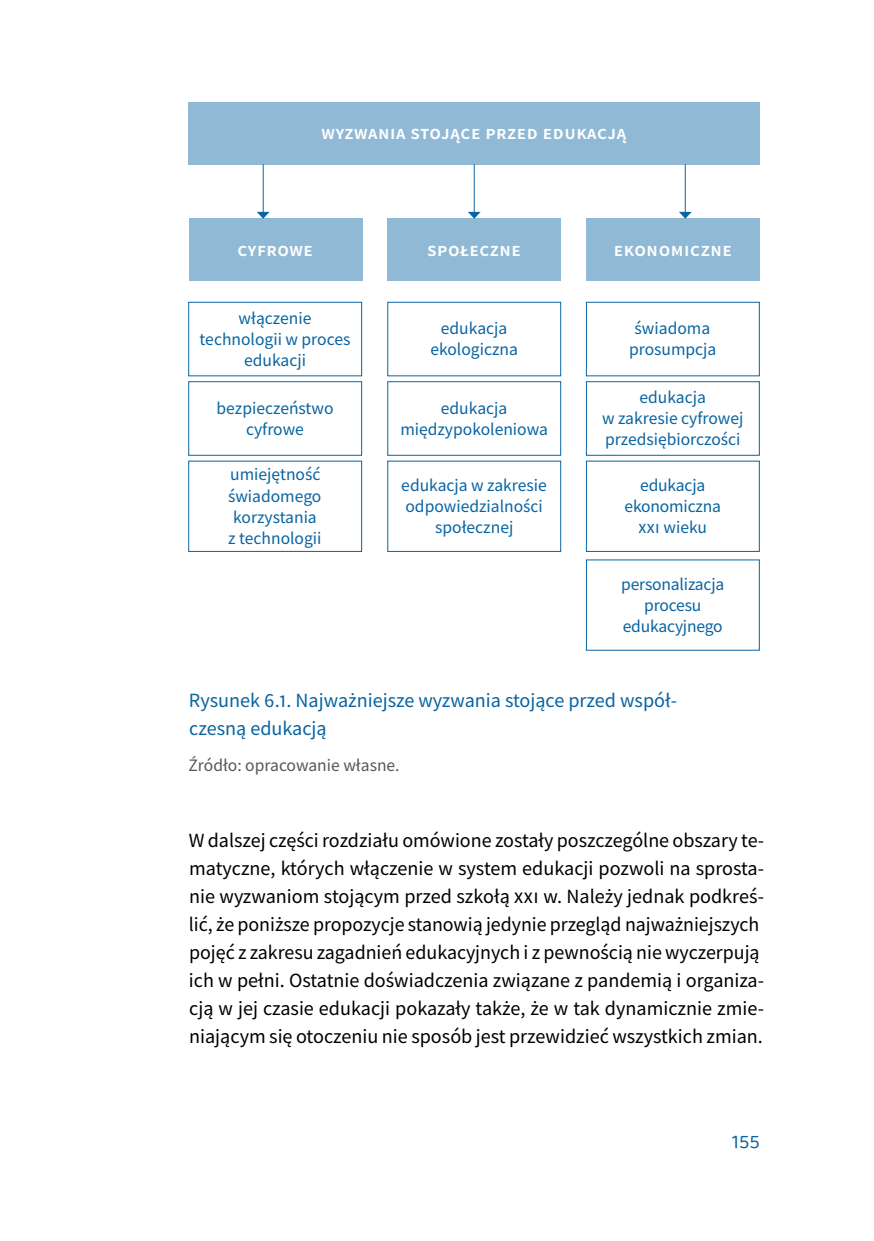
<style>
.page{position:relative;width:874px;height:1241px;background:#fff}
.page>*{position:absolute;margin:0;border:0;box-sizing:border-box;transform-origin:0 0}
.t1{font:20.12px/28px "Source Sans Pro";color:#000}
.t2{font:20.12px/28px "Source Sans Pro";color:#0964a2}
.t3{font:600 19.25px "Source Sans Pro";letter-spacing:.03em;color:#fff}
.t4{font:19.25px "Baloo 2";color:#0964a2}
.t5{font:17.5px/21px "Source Sans Pro";color:#0964a2;text-align:center}
.t6{font:17.5px "Source Sans Pro";color:#575756}
</style>
<div class="page">
<div style="left:189px;top:102px;width:570px;height:62px;background:#90b9d5"></div>
<div style="left:387px;top:219px;width:174px;height:62px;background:#90b9d5"></div>
<div style="left:585px;top:219px;width:174px;height:62px;background:#90b9d5"></div>
<div style="left:189px;top:219px;width:173px;height:62px;background:#90b9d5"></div>
<div style="left:188px;top:302px;width:174px;height:74px;border:1px solid #0964a2"></div>
<div style="left:387px;top:302px;width:174px;height:74px;border:1px solid #0964a2"></div>
<div style="left:585px;top:302px;width:174px;height:74px;border:1px solid #0964a2"></div>
<div style="left:188px;top:381px;width:174px;height:74px;border:1px solid #0964a2"></div>
<div style="left:387px;top:381px;width:174px;height:74px;border:1px solid #0964a2"></div>
<div style="left:585px;top:381px;width:174px;height:74px;border:1px solid #0964a2"></div>
<div style="left:188px;top:460px;width:174px;height:91px;border:1px solid #0964a2"></div>
<hr style="left:262px;top:164px;width:1px;height:49px;background:#0964a2">
<svg style="left:257px;top:212px;width:12px;height:7px"></svg>
<hr style="left:684px;top:164px;width:1px;height:49px;background:#0964a2">
<svg style="left:678px;top:212px;width:13px;height:7px"></svg>
<hr style="left:473px;top:164px;width:1px;height:49px;background:#0964a2">
<svg style="left:467px;top:212px;width:13px;height:7px"></svg>
<p class="t3" style="left:321px;top:120px;width:306px">wyzwania stojące przed edu kacją</p>
<p class="t3" style="left:237px;top:237px;width:77px">cyfrowe</p>
<p class="t3" style="left:427px;top:237px;width:95px">społeczne</p>
<p class="t3" style="left:613px;top:237px;width:119px">ekonomiczne</p>
<p class="t5" style="left:199px;top:307px;width:152px">włączenie technologii w proces edukacji</p>
<p class="t5" style="left:430px;top:318px;width:89px">edukacja ekologiczna</p>
<p class="t5" style="left:628px;top:318px;width:89px">świadoma prosumpcja</p>
<p class="t5" style="left:216px;top:397px;width:118px">bezpieczeństwo cyfrowe</p>
<p class="t5" style="left:400px;top:397px;width:149px">edukacja międzypokoleniowa</p>
<p class="t5" style="left:602px;top:387px;width:143px">edukacja<br>w zakresie cyfrowej przedsiębiorczości</p>
<p class="t5" style="left:228px;top:464px;width:95px">umiejętność świadomego korzystania z technologii</p>
<p class="t5" style="left:401px;top:474px;width:147px">edukacja w zakresie odpowiedzialności społecznej</p>
<p class="t5" style="left:624px;top:474px;width:98px">edukacja ekonomiczna<br>XXI wieku</p>
<p class="t5" style="left:621px;top:573px;width:105px">personalizacja procesu edukacyjnego</p>
<p class="t2" style="left:189px;top:685px;width:489px">Rysunek 6.1. Najważniejsze wyzwania stojące przed współ‑ czesną edukacją</p>
<p class="t6" style="left:188px;top:753px;width:212px">Źródło: opracowanie własne.</p>
<p class="t1" style="left:189px;top:825px;width:576px">W dalszej części rozdziału omówione zostały poszczególne obszary te‑ matyczne, których włączenie w system edukacji pozwoli na sprosta‑ nie wyzwaniom stojącym przed szkołą XXI w. Należy jednak podkreś&shy;lić, że poniższe propozycje stanowią jedynie przegląd najważniejszych pojęć z zakresu zagadnień edukacyjnych i z pewnością nie wyczerpują ich w pełni. Ostatnie doświadczenia związane z pandemią i organiza‑ cją w jej czasie edukacji pokazały także, że w tak dynamicznie zmie‑ niającym się otoczeniu nie sposób jest przewidzieć wszystkich zmian.</p>
<p class="t4" style="left:731px;top:1128px;width:29px">155</p>
</div>
